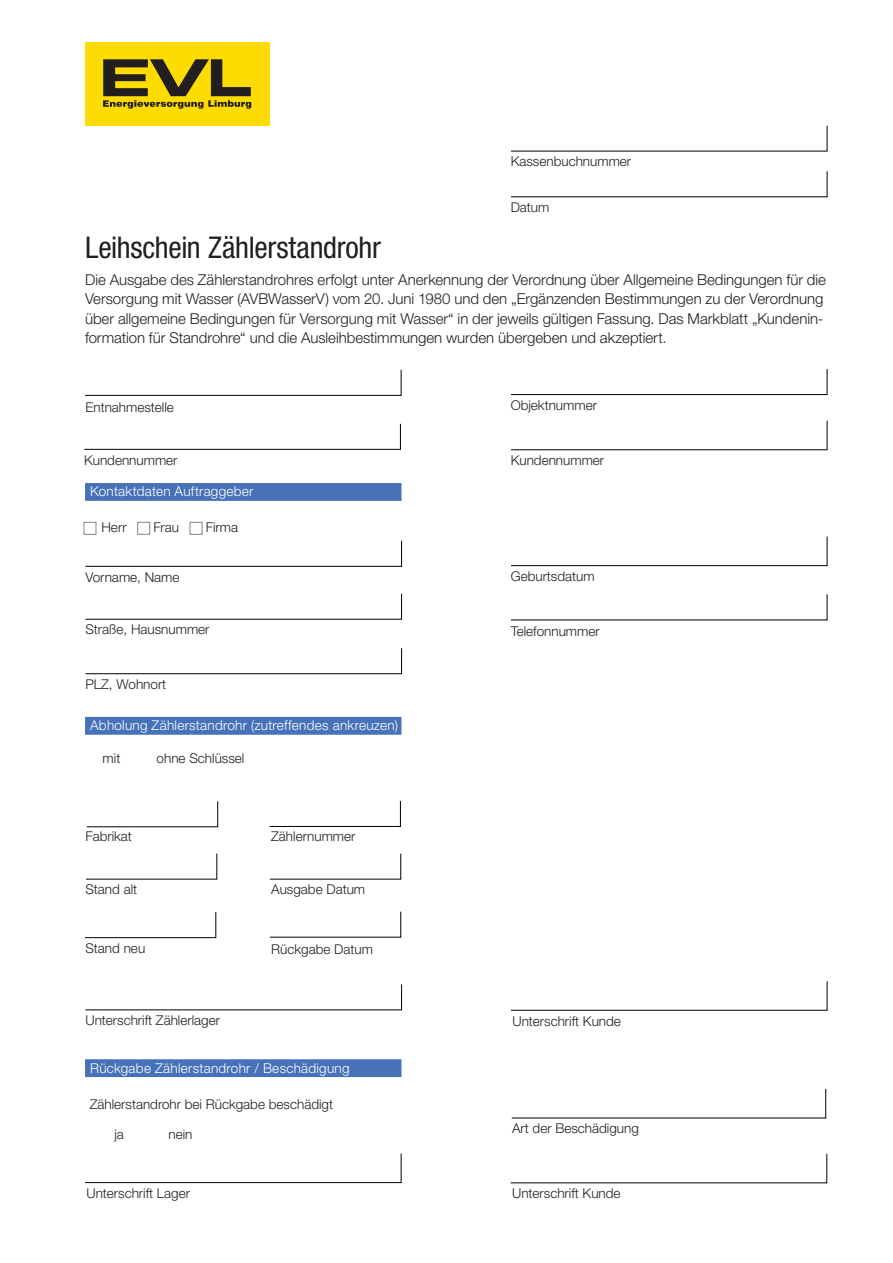
<style>
.page{position:relative;width:893px;height:1263px;background:#fff}
.page>*{position:absolute;margin:0;border:0;box-sizing:border-box;transform-origin:0 0}
.t1{font:condensed 30px "Helvetica Neue LT Std";letter-spacing:-.01em;color:#231f20}
.t2{font:300 15px/19.5px "Helvetica Neue LT Std";letter-spacing:-.005em;color:#231f20}
.t3{font:300 13.5px "Helvetica Neue LT Std";color:#231f20}
.t4{font:300 13.5px "Helvetica Neue LT Std";letter-spacing:.02em;color:#fff}
</style>
<div class="page">
<div style="left:85px;top:43px;width:185px;height:83px;background:#ffdc01"></div>
<svg style="left:103px;top:59px;width:148px;height:50px"></svg>
<svg style="left:511px;top:369px;width:317px;height:26px"></svg>
<svg style="left:85px;top:369px;width:317px;height:27px"></svg>
<div style="left:85px;top:483px;width:316px;height:18px;background:#4772b9;border:2px solid #4772b9"></div>
<svg style="left:85px;top:593px;width:317px;height:27px"></svg>
<svg style="left:85px;top:648px;width:317px;height:26px"></svg>
<svg style="left:85px;top:540px;width:317px;height:27px"></svg>
<svg style="left:86px;top:801px;width:132px;height:26px"></svg>
<svg style="left:269px;top:800px;width:132px;height:27px"></svg>
<svg style="left:86px;top:853px;width:132px;height:27px"></svg>
<svg style="left:85px;top:912px;width:132px;height:26px"></svg>
<svg style="left:269px;top:853px;width:132px;height:27px"></svg>
<svg style="left:269px;top:911px;width:132px;height:27px"></svg>
<svg style="left:85px;top:984px;width:317px;height:26px"></svg>
<svg style="left:511px;top:981px;width:317px;height:30px"></svg>
<svg style="left:511px;top:171px;width:317px;height:27px"></svg>
<svg style="left:85px;top:1153px;width:317px;height:30px"></svg>
<svg style="left:511px;top:1089px;width:315px;height:30px"></svg>
<svg style="left:510px;top:1153px;width:317px;height:30px"></svg>
<div style="left:84px;top:522px;width:12px;height:13px;border:1px solid #81848b"></div>
<div style="left:137px;top:522px;width:13px;height:13px;border:1px solid #81848b"></div>
<div style="left:190px;top:522px;width:12px;height:13px;border:1px solid #81848b"></div>
<svg style="left:511px;top:594px;width:317px;height:27px"></svg>
<div style="left:85px;top:1059px;width:316px;height:18px;background:#4772b9;border:2px solid #4772b9"></div>
<div style="left:85px;top:717px;width:316px;height:18px;background:#4772b9;border:2px solid #4772b9"></div>
<svg style="left:511px;top:125px;width:317px;height:27px"></svg>
<svg style="left:511px;top:536px;width:317px;height:30px"></svg>
<svg style="left:511px;top:420px;width:317px;height:30px"></svg>
<svg style="left:84px;top:423px;width:317px;height:27px"></svg>
<p class="t3" style="left:511px;top:153px;width:122px">Kassenbuchnummer</p>
<p class="t3" style="left:511px;top:199px;width:40px">Datum</p>
<h1 class="t1" style="left:85px;top:230px;width:297px">Leihschein Zählerstandrohr</h1>
<p class="t2" style="left:85px;top:269px;width:742px">Die Ausgabe des Zählerstandrohres erfolgt unter Anerkennung der Verordnung über Allgemeine Bedingungen für die Versorgung mit Wasser (AVBWasserV) vom 20. Juni 1980 und den „Ergänzenden Bestimmungen zu der Verordnung über allgemeine Bedingungen für Versorgung mit Wasser“ in der jeweils gültigen Fassung. Das Markblatt „Kundenin&shy;formation für Standrohre“ und die Ausleihbestimmungen wurden übergeben und akzeptiert.</p>
<p class="t3" style="left:85px;top:398px;width:90px">Entnahmestelle</p>
<p class="t3" style="left:511px;top:397px;width:88px">Objektnummer</p>
<p class="t3" style="left:84px;top:452px;width:95px">Kundennummer</p>
<p class="t3" style="left:511px;top:452px;width:95px">Kundennummer</p>
<p class="t4" style="left:90px;top:483px;width:165px">Kontaktdaten Auftraggeber</p>
<p class="t3" style="left:101px;top:518px;width:27px">Herr</p>
<p class="t3" style="left:154px;top:518px;width:27px">Frau</p>
<p class="t3" style="left:206px;top:518px;width:34px">Firma</p>
<p class="t3" style="left:85px;top:568px;width:96px">Vorname, Name</p>
<p class="t3" style="left:85px;top:621px;width:126px">Straße, Hausnummer</p>
<p class="t3" style="left:85px;top:676px;width:82px">PLZ, Wohnort</p>
<p class="t4" style="left:90px;top:717px;width:309px">Abholung Zählerstandrohr (zutreffendes ankreuzen)</p>
<p class="t3" style="left:103px;top:750px;width:19px">mit</p>
<p class="t3" style="left:157px;top:750px;width:89px">ohne Schlüssel</p>
<p class="t3" style="left:85px;top:828px;width:48px">Fabrikat</p>
<p class="t3" style="left:271px;top:828px;width:86px">Zählernummer</p>
<p class="t3" style="left:85px;top:881px;width:53px">Stand alt</p>
<p class="t3" style="left:85px;top:939px;width:61px">Stand neu</p>
<p class="t3" style="left:271px;top:881px;width:96px">Ausgabe Datum</p>
<p class="t3" style="left:271px;top:941px;width:103px">Rückgabe Datum</p>
<p class="t3" style="left:511px;top:567px;width:85px">Geburtsdatum</p>
<p class="t3" style="left:511px;top:623px;width:91px">Telefonnummer</p>
<p class="t3" style="left:85px;top:1012px;width:136px">Unterschrift Zählerlager</p>
<p class="t3" style="left:512px;top:1012px;width:110px">Unterschrift Kunde</p>
<p class="t4" style="left:90px;top:1059px;width:261px">Rückgabe Zählerstandrohr / Beschädigung</p>
<p class="t3" style="left:90px;top:1095px;width:245px">Zählerstandrohr bei Rückgabe beschädigt</p>
<p class="t3" style="left:114px;top:1126px;width:11px">ja</p>
<p class="t3" style="left:168px;top:1126px;width:26px">nein</p>
<p class="t3" style="left:86px;top:1185px;width:105px">Unterschrift Lager</p>
<p class="t3" style="left:512px;top:1120px;width:128px">Art der Beschädigung</p>
<p class="t3" style="left:512px;top:1185px;width:110px">Unterschrift Kunde</p>
</div>
